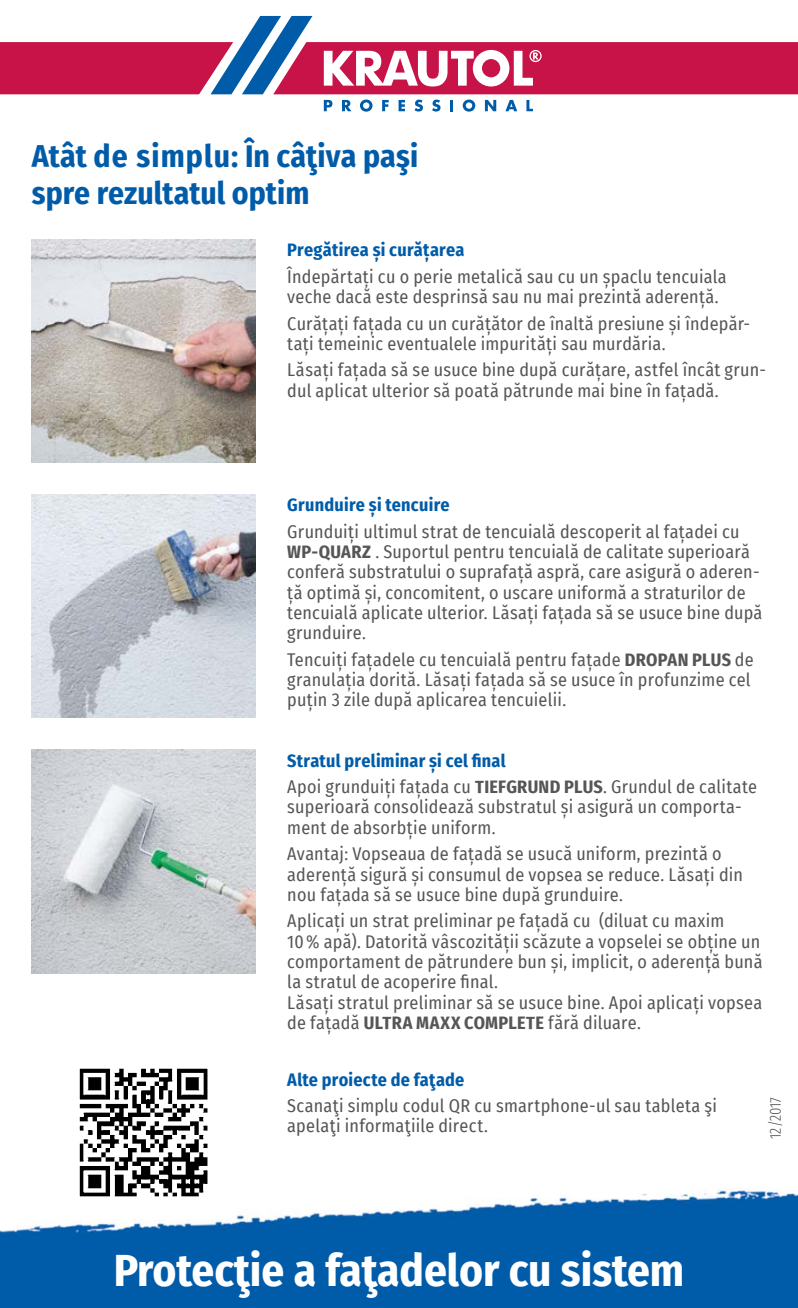
<style>
.page{position:relative;width:798px;height:1308px;background:#fff}
.page>*{position:absolute;margin:0;border:0;box-sizing:border-box;transform-origin:0 0}
.t1{font:700 45px "Fira Sans Condensed";color:#fff}
.t2{font:700 31.5px/37.8px "Fira Sans Condensed";color:#005ca9}
.t3{font:18px/20.2px "Fira Sans Condensed";letter-spacing:.015em;color:#565656}
.t4{font:700 18px "Fira Sans Condensed";letter-spacing:.015em;color:#005ca9}
.t5{font:300 extra-condensed 15.75px "Fira Sans";color:#565656}
.s1{font-weight:700}
.s2{font-weight:700;color:#005ca9}
</style>
<div class="page">
<img style="left:0;top:1188px;width:797px;height:119px">
<svg style="left:0;top:16px;width:797px;height:78px"></svg>
<svg style="left:324px;top:100px;width:8px;height:11px"></svg>
<svg style="left:342px;top:100px;width:9px;height:11px"></svg>
<svg style="left:360px;top:100px;width:12px;height:12px"></svg>
<svg style="left:382px;top:100px;width:6px;height:11px"></svg>
<svg style="left:398px;top:100px;width:7px;height:11px"></svg>
<svg style="left:414px;top:100px;width:9px;height:12px"></svg>
<svg style="left:432px;top:100px;width:8px;height:12px"></svg>
<svg style="left:450px;top:100px;width:3px;height:11px"></svg>
<svg style="left:462px;top:100px;width:13px;height:12px"></svg>
<svg style="left:484px;top:100px;width:12px;height:11px"></svg>
<svg style="left:505px;top:100px;width:12px;height:11px"></svg>
<svg style="left:526px;top:100px;width:6px;height:11px"></svg>
<svg style="left:75px;top:1068px;width:138px;height:133px"></svg>
<img style="left:32px;top:749px;width:223px;height:224px">
<img style="left:32px;top:494px;width:223px;height:224px">
<img style="left:32px;top:239px;width:223px;height:223px">
<h2 class="t2" style="left:32px;top:135px;width:387px">Atât de simplu: În câţiva paşi spre rezultatul optim</h2>
<p class="t4" style="left:287px;top:235px;width:178px">Pregătirea şi curăţarea</p>
<p class="t3" style="left:287px;top:266px;width:441px">Îndepărtaţi cu o perie metalică sau cu un şpaclu tencuiala veche dacă este desprinsă sau nu mai prezintă aderenţă.</p>
<p class="t3" style="left:287px;top:313px;width:464px">Curăţaţi faţada cu un curăţător de înaltă presiune şi îndepăr&shy;taţi temeinic eventualele impurităţi sau murdăria.</p>
<p class="t3" style="left:287px;top:359px;width:480px">Lăsaţi faţada să se usuce bine după curăţare, astfel încât grun&shy;dul aplicat ulterior să poată pătrunde mai bine în faţadă.</p>
<p class="t4" style="left:287px;top:490px;width:164px">Grunduire şi tencuire</p>
<p class="t3" style="left:287px;top:521px;width:476px">Grunduiţi ultimul strat de tencuială descoperit al faţadei cu <span class="s1">WP-QUARZ</span> . Suportul pentru tencuială de calitate superioară conferă substratului o suprafaţă aspră, care asigură o aderen&shy;ţă optimă şi, concomitent, o uscare uniformă a straturilor de tencuială aplicate ulterior. Lăsaţi faţada să se usuce bine după grunduire.</p>
<p class="t3" style="left:287px;top:649px;width:467px">Tencuiţi faţadele cu tencuială pentru faţade <span class="s1">DROPAN PLUS</span> de granulaţia dorită. Lăsaţi faţada să se usuce în profunzime cel puţin 3 zile după aplicarea tencuielii.</p>
<p class="t3" style="left:287px;top:746px;width:471px;line-height:26.6px"><span class="s2">Stratul preliminar şi cel final<br></span>Apoi grunduiţi faţada cu <span class="s1">TIEFGRUND PLUS</span>. Grundul de calitate</p>
<p class="t3" style="left:287px;top:796px;width:456px">superioară consolidează substratul şi asigură un comporta&shy;ment de absorbţie uniform.</p>
<p class="t3" style="left:287px;top:843px;width:457px">Avantaj: Vopseaua de faţadă se usucă uniform, prezintă o aderenţă sigură şi consumul de vopsea se reduce. Lăsaţi din nou faţada să se usuce bine după grunduire.</p>
<p class="t3" style="left:287px;top:910px;width:476px">Aplicaţi un strat preliminar pe faţadă cu (diluat cu maxim<br>10% apă). Datorită vâscozităţii scăzute a vopselei se obţine un comportament de pătrundere bun şi, implicit, o aderenţă bună la stratul de acoperire final.<br>Lăsaţi stratul preliminar să se usuce bine. Apoi aplicaţi vopsea de faţadă <span class="s1">ULTRA MAXX COMPLETE</span> fără diluare.</p>
<p class="t4" style="left:287px;top:1064px;width:178px">Alte proiecte de faţade</p>
<p class="t3" style="left:287px;top:1095px;width:431px">Scanaţi simplu codul QR cu smartphone-ul sau tableta şi apelaţi informaţiile direct.</p>
<h1 class="t1" style="left:114px;top:1232px;width:572px">Protecţie a faţadelor cu sistem</h1>
<p class="t5" style="left:763px;top:1138px;width:43px;rotate:-90deg">12/2017</p>
</div>
